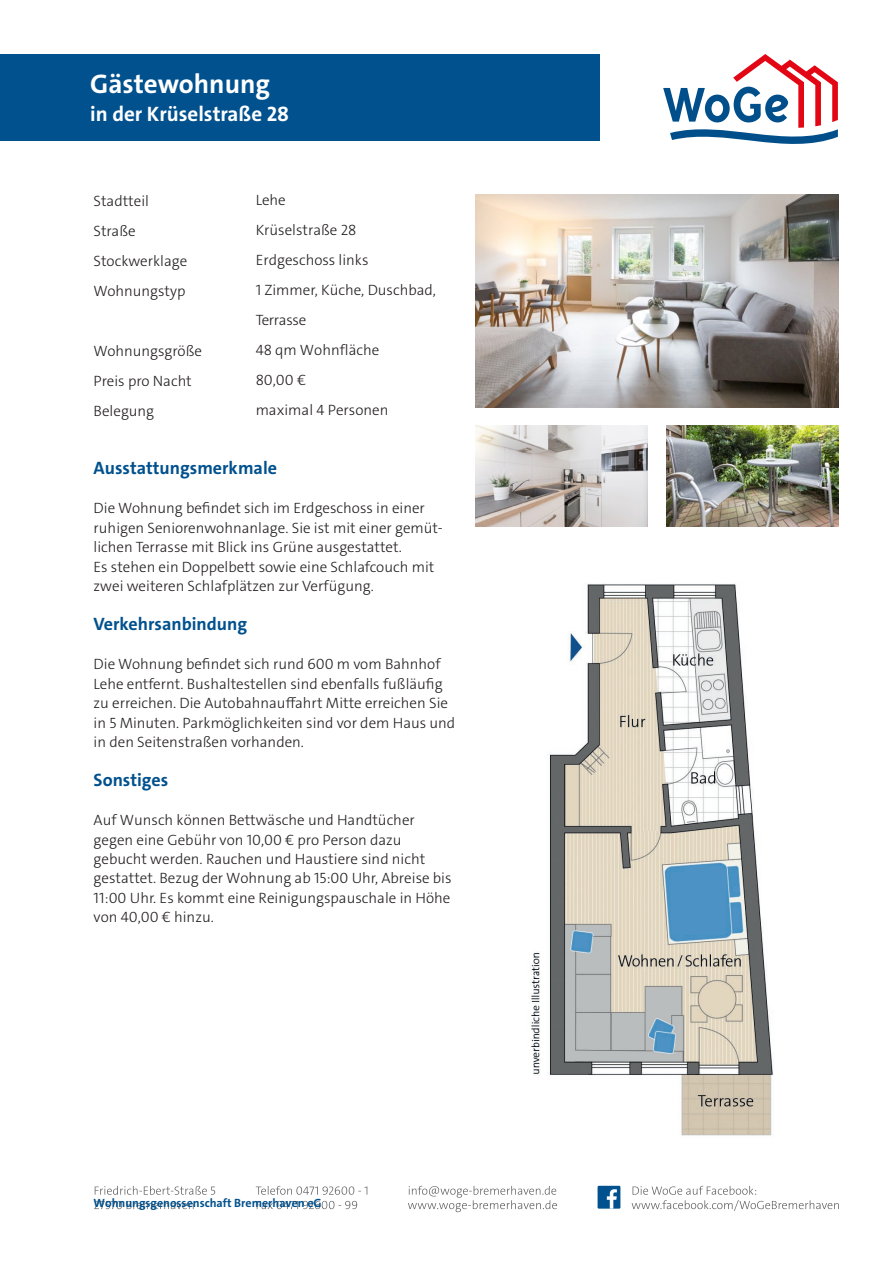
<style>
.page{position:relative;width:893px;height:1263px;background:#fff}
.page>*{position:absolute;margin:0;border:0;box-sizing:border-box;transform-origin:0 0}
.t1{font:700 27px "The Sans C4 s";color:#fff}
.t2{font:700 21px "The Sans C4 s";color:#fff}
.t3{font:700 18px "The Sans C4 s";color:#00518e}
.t4{font:300 15px/30px "The Sans C4 s";color:#231f20}
.t5{font:700 12px "The Sans C4 s";color:#00518e}
</style>
<div class="page">
<div style="left:0;top:54px;width:600px;height:86px;background:#00518e"></div>
<svg style="left:94px;top:1186px;width:121px;height:23px"></svg>
<svg style="left:257px;top:1201px;width:100px;height:8px"></svg>
<svg style="left:256px;top:1186px;width:111px;height:9px"></svg>
<svg style="left:408px;top:1186px;width:149px;height:26px"></svg>
<div style="left:598px;top:1186px;width:22px;height:22px;background:#00518e"></div>
<svg style="left:607px;top:1189px;width:10px;height:19px"></svg>
<svg style="left:632px;top:1186px;width:207px;height:25px"></svg>
<img style="left:475px;top:195px;width:364px;height:212px">
<img style="left:475px;top:425px;width:173px;height:101px">
<img style="left:667px;top:425px;width:172px;height:101px">
<img style="left:530px;top:583px;width:244px;height:553px">
<svg style="left:663px;top:54px;width:175px;height:90px"></svg>
<p class="t1" style="left:90px;top:66px;width:181px">Gästewohnung</p>
<p class="t2" style="left:90px;top:101px;width:200px">in der Krüselstraße 28</p>
<p class="t4" style="left:94px;top:186px;width:57px">Stadtteil</p>
<p class="t4" style="left:94px;top:216px;width:43px">Straße</p>
<p class="t4" style="left:94px;top:246px;width:95px">Stockwerklage<br>Wohnungstyp</p>
<p class="t4" style="left:94px;top:336px;width:110px">Wohnungsgröße</p>
<p class="t4" style="left:94px;top:366px;width:100px">Preis pro Nacht<br>Belegung</p>
<p class="t4" style="left:256px;top:185px;width:182px">Lehe<br>Krüselstraße 28<br>Erdgeschoss links<br>1 Zimmer, Küche, Duschbad,<br>Terrasse<br>48 qm Wohnfläche<br>80,00 €<br>maximal 4 Personen</p>
<p class="t3" style="left:94px;top:456px;width:185px">Ausstattungsmerkmale</p>
<p class="t4" style="left:94px;top:498px;width:351px;line-height:19.5px">Die Wohnung befindet sich im Erdgeschoss in einer ruhigen Seniorenwohnanlage. Sie ist mit einer gemüt&shy;lichen Terrasse mit Blick ins Grüne ausgestattet.<br>Es stehen ein Doppelbett sowie eine Schlafcouch mit zwei weiteren Schlafplätzen zur Verfügung.</p>
<p class="t3" style="left:94px;top:612px;width:155px">Verkehrsanbindung</p>
<p class="t4" style="left:94px;top:654px;width:363px;line-height:19.5px">Die Wohnung befindet sich rund 600 m vom Bahnhof Lehe entfernt. Bushaltestellen sind ebenfalls fußläufig zu erreichen. Die Autobahnauffahrt Mitte erreichen Sie in 5 Minuten. Parkmöglichkeiten sind vor dem Haus und in den Seitenstraßen vorhanden.</p>
<p class="t3" style="left:94px;top:768px;width:76px">Sonstiges</p>
<p class="t4" style="left:94px;top:811px;width:359px;line-height:19.4px">Auf Wunsch können Bettwäsche und Handtücher gegen eine Gebühr von 10,00 € pro Person dazu gebucht werden. Rauchen und Haustiere sind nicht gestattet. Bezug der Wohnung ab 15:00 Uhr, Abreise bis 11:00 Uhr. Es kommt eine Reinigungspauschale in Höhe von 40,00 € hinzu.</p>
<p class="t5" style="left:94px;top:1195px;width:230px">Wohnungsgenossenschaft Bremerhaven eG</p>
</div>
